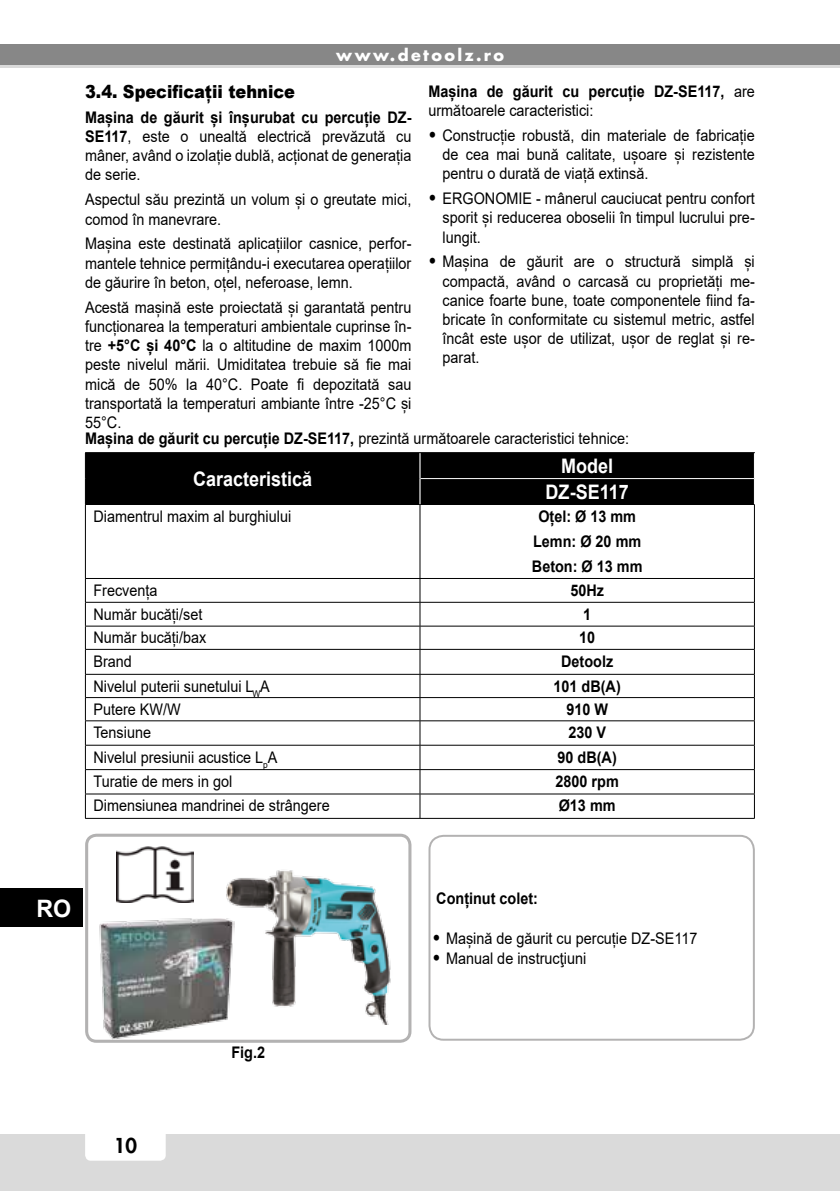
<style>
.page{position:relative;width:840px;height:1191px;background:#fff}
.page>*{position:absolute;margin:0;border:0;box-sizing:border-box;transform-origin:0 0}
.t1{font:700 24px "Arial";color:#fff}
.t2{font:700 20px/26px "Arial";color:#fff;text-align:center;scale:.9 1}
.t3{font:800 20px "Futura";color:#000}
.t4{font:900 18px "Arial";color:#000;scale:.9 1}
.t5{font:16px/19.2px "Arial";color:#000;text-align:justify;scale:.9 1}
.t6{font:700 16px/24.8px "Arial";color:#000;text-align:center;scale:.9 1}
.t7{font:700 16px "Futura";letter-spacing:.15em;color:#fff}
.s1{font-weight:700}
.s2{font-weight:400}
.s3{font-weight:900;font-size:18px}
</style>
<div class="page">
<div style="left:0;top:1134px;width:839px;height:57px;background:#dadada"></div>
<div style="left:85px;top:1120px;width:81px;height:40px;background:#fff;border-radius:6px"></div>
<div style="left:0;top:44px;width:839px;height:24px;background:#878787"></div>
<hr style="left:0;top:65px;width:839px;height:3px;background:#dadada">
<div style="left:0;top:888px;width:82px;height:39px;background:#000"></div>
<hr style="left:419px;top:505px;width:1px;height:73px;background:#000">
<hr style="left:753px;top:505px;width:1px;height:73px;background:#000">
<hr style="left:85px;top:578px;width:335px;height:1px;background:#000">
<hr style="left:420px;top:578px;width:334px;height:1px;background:#000">
<hr style="left:85px;top:602px;width:335px;height:1px;background:#000">
<hr style="left:420px;top:602px;width:334px;height:1px;background:#000">
<hr style="left:85px;top:626px;width:335px;height:1px;background:#000">
<hr style="left:420px;top:626px;width:334px;height:1px;background:#000">
<hr style="left:85px;top:649px;width:335px;height:1px;background:#000">
<hr style="left:420px;top:649px;width:334px;height:1px;background:#000">
<hr style="left:85px;top:674px;width:335px;height:1px;background:#000">
<hr style="left:420px;top:674px;width:334px;height:1px;background:#000">
<hr style="left:85px;top:697px;width:335px;height:1px;background:#000">
<hr style="left:420px;top:697px;width:334px;height:1px;background:#000">
<hr style="left:85px;top:720px;width:335px;height:1px;background:#000">
<hr style="left:420px;top:720px;width:334px;height:1px;background:#000">
<hr style="left:85px;top:745px;width:335px;height:1px;background:#000">
<hr style="left:420px;top:745px;width:334px;height:1px;background:#000">
<hr style="left:85px;top:769px;width:335px;height:1px;background:#000">
<hr style="left:420px;top:769px;width:334px;height:1px;background:#000">
<hr style="left:85px;top:793px;width:335px;height:1px;background:#000">
<hr style="left:420px;top:793px;width:334px;height:1px;background:#000">
<svg style="left:419px;top:579px;width:1px;height:239px"></svg>
<svg style="left:753px;top:579px;width:1px;height:239px"></svg>
<hr style="left:85px;top:818px;width:335px;height:1px;background:#000">
<hr style="left:420px;top:818px;width:334px;height:1px;background:#000">
<hr style="left:85px;top:504px;width:335px;height:1px;background:#000">
<hr style="left:420px;top:504px;width:334px;height:1px;background:#000">
<div style="left:85px;top:452px;width:669px;height:52px;background:#000"></div>
<hr style="left:420px;top:452px;width:334px;height:1px;background:#000">
<hr style="left:85px;top:505px;width:1px;height:73px;background:#000">
<svg style="left:85px;top:579px;width:1px;height:239px"></svg>
<div style="left:428px;top:835px;width:326px;height:205px;border:2px solid #b3b2b2;border-radius:14px"></div>
<img style="left:226px;top:870px;width:165px;height:154px">
<div style="left:85px;top:833px;width:326px;height:209px;border:3px solid #b3b2b2;border-radius:10px"></div>
<img style="left:116px;top:846px;width:77px;height:57px">
<img style="left:98px;top:918px;width:136px;height:121px">
<p class="t7" style="left:336px;top:44px;width:169px">www.detoolz.ro</p>
<p class="t4" style="left:85px;top:78px;width:235px">3.4. Specificații tehnice</p>
<p class="t5" style="left:85px;top:107px;width:364px"><span class="s1">Mașina de găurit și înșurubat cu percuție DZ-SE117</span>, este o unealtă electrică prevăzută cu mâner, având o izolație dublă, acționat de generația de serie.</p>
<p class="t5" style="left:85px;top:190px;width:364px">Aspectul său prezintă un volum și o greutate mici, comod în manevrare.</p>
<p class="t5" style="left:85px;top:234px;width:364px">Mașina este destinată aplicațiilor casnice, perfor&shy;mantele tehnice permițându-i executarea operațiilor de găurire în beton, oțel, neferoase, lemn.</p>
<p class="t5" style="left:85px;top:297px;width:364px">Acestă mașină este proiectată și garantată pentru funcționarea la temperaturi ambientale cuprinse în&shy;tre <span class="s1">+5°C și 40°C</span> la o altitudine de maxim 1000m peste nivelul mării. Umiditatea trebuie să fie mai mică de 50% la 40°C. Poate fi depozitată sau transportată la temperaturi ambiante între -25°C și 55°C.</p>
<p class="t5" style="left:85px;top:429px;width:605px"><span class="s1">Mașina de găurit cu percuție DZ-SE117,</span> prezintă următoarele caracteristici tehnice:</p>
<p class="t2" style="left:193px;top:466px;width:134px">Caracteristică</p>
<p class="t6" style="left:428px;top:82px;width:364px;line-height:19.2px;text-align:left">Mașina de găurit cu percuție DZ-SE117, <span class="s2">are următoarele caracteristici:</span></p>
<p class="t5" style="left:442px;top:125px;width:348px;text-indent:-14px"><span class="s3">•</span> Construcție robustă, din materiale de fabricație de cea mai bună calitate, ușoare și rezistente pentru o durată de viață extinsă.</p>
<p class="t5" style="left:442px;top:189px;width:348px;text-indent:-14px"><span class="s3">•</span> ERGONOMIE - mânerul cauciucat pentru confort sporit și reducerea oboselii în timpul lucrului pre&shy;lungit.</p>
<p class="t5" style="left:442px;top:252px;width:348px;text-indent:-14px"><span class="s3">•</span> Mașina de găurit are o structură simplă și compactă, având o carcasă cu proprietăți me&shy;canice foarte bune, toate componentele fiind fa&shy;bricate în conformitate cu sistemul metric, astfel încât este ușor de utilizat, ușor de reglat și re&shy;parat.</p>
<p class="t2" style="left:545px;top:453px;width:94px">Model<br>DZ-SE117</p>
<p class="t5" style="left:93px;top:506px;width:221px">Diamentrul maxim al burghiului</p>
<p class="t6" style="left:531px;top:504px;width:124px">Oțel: Ø 13 mm<br>Lemn: Ø 20 mm<br>Beton: Ø 13 mm</p>
<p class="t5" style="left:93px;top:580px;width:73px">Frecvența</p>
<p class="t6" style="left:570px;top:578px;width:39px">50Hz</p>
<p class="t5" style="left:93px;top:604px;width:122px">Număr bucăți/set</p>
<p class="t6" style="left:583px;top:602px;width:10px">1</p>
<p class="t5" style="left:93px;top:628px;width:127px">Număr bucăți/bax</p>
<p class="t6" style="left:579px;top:625px;width:19px">10</p>
<p class="t5" style="left:93px;top:651px;width:44px">Brand</p>
<p class="t6" style="left:561px;top:649px;width:59px">Detoolz</p>
<p class="t5" style="left:93px;top:676px;width:197px">Nivelul puterii sunetului L<sub>W</sub>A</p>
<p class="t6" style="left:553px;top:674px;width:76px">101 dB(A)</p>
<p class="t5" style="left:93px;top:699px;width:98px">Putere KW/W</p>
<p class="t6" style="left:566px;top:697px;width:48px">910 W</p>
<p class="t5" style="left:93px;top:723px;width:66px">Tensiune</p>
<p class="t6" style="left:568px;top:720px;width:43px">230 V</p>
<p class="t5" style="left:93px;top:747px;width:206px">Nivelul presiunii acustice L<sub>p</sub>A</p>
<p class="t6" style="left:557px;top:744px;width:67px">90 dB(A)</p>
<p class="t5" style="left:93px;top:771px;width:156px">Turatie de mers in gol</p>
<p class="t6" style="left:555px;top:769px;width:72px">2800 rpm</p>
<p class="t5" style="left:93px;top:796px;width:264px">Dimensiunea mandrinei de strângere</p>
<p class="t6" style="left:558px;top:793px;width:65px">Ø13 mm</p>
<h1 class="t1" style="left:36px;top:891px;width:36px">RO</h1>
<p class="t6" style="left:436px;top:886px;width:114px">Conținut colet:</p>
<p class="t5" style="left:432px;top:929px;width:296px"><span class="s3">•</span> Mașină de găurit cu percuție DZ-SE117</p>
<p class="t5" style="left:432px;top:948px;width:172px"><span class="s3">•</span> Manual de instrucţiuni</p>
<p class="t3" style="left:114px;top:1132px;width:25px">10</p>
<p class="t6" style="left:231px;top:1040px;width:39px">Fig.2</p>
</div>
